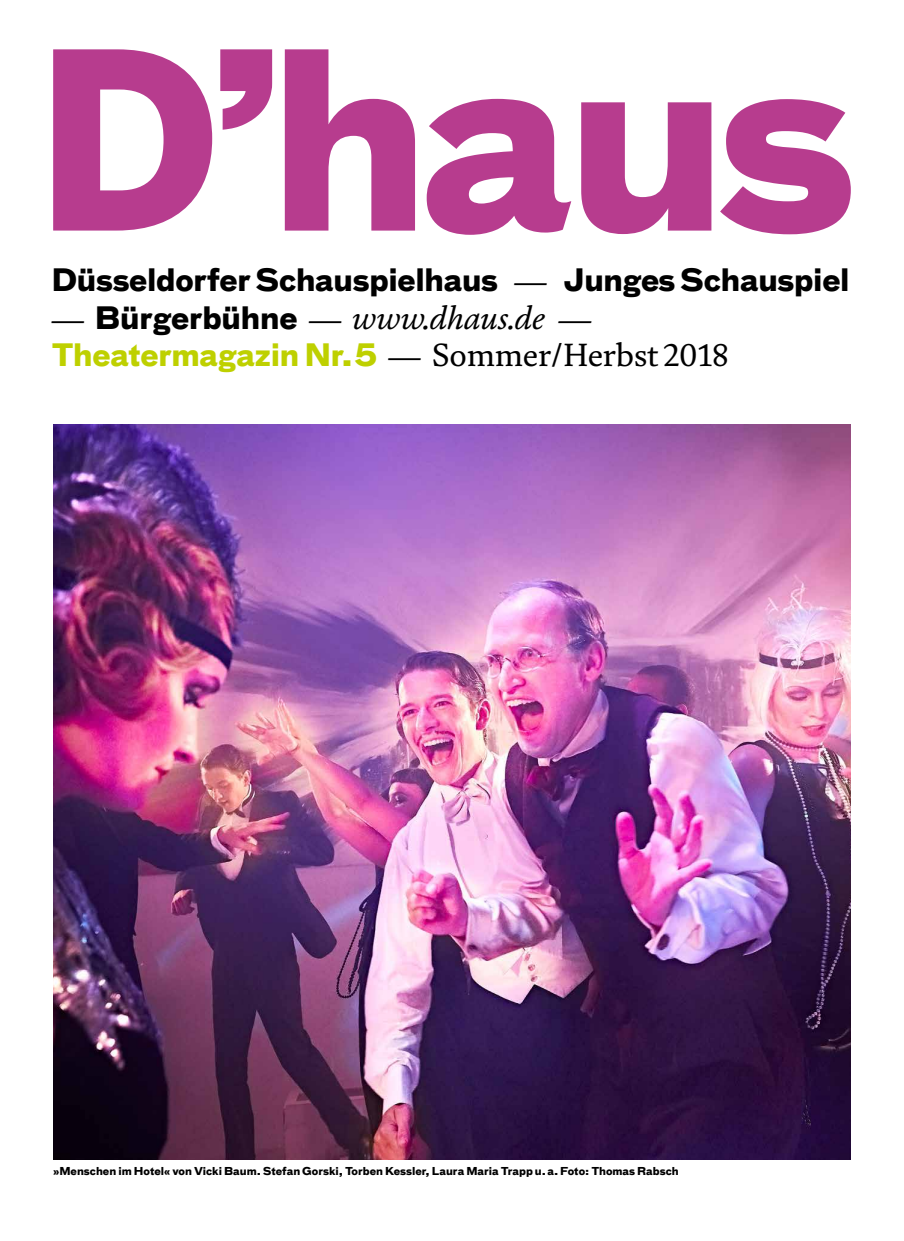
<style>
.page{position:relative;width:904px;height:1241px;background:#fff}
.page>*{position:absolute;margin:0;border:0;box-sizing:border-box;transform-origin:0 0}
.t1{font:italic 32.88px "FS Brabo";letter-spacing:-.005em;color:#000}
.t2{font:700 30px "Bau Pro";letter-spacing:-.01em;color:#000}
.t3{font:700 30px "Bau Pro";letter-spacing:-.01em;color:#bed000}
.t4{font:700 10.62px "Bau Pro";color:#000}
.s1{font-family:"FS Brabo";font-weight:400;font-size:32.88px}
.s2{font-style:normal}
.s3{font-family:"Bau Pro";font-weight:700;font-style:normal;font-size:30px}
.s4{font-family:"FS Brabo";font-weight:400;font-size:32.88px;color:#000}
</style>
<div class="page">
<img style="left:53px;top:424px;width:797px;height:735px">
<svg style="left:220px;top:49px;width:630px;height:186px"></svg>
<svg style="left:53px;top:49px;width:159px;height:181px"></svg>
<h2 class="t2" style="left:51px;top:254px;width:799px">Düsseldorfer Schauspielhaus <span class="s1">—</span> Junges Schauspiel</h2>
<h1 class="t1" style="left:51px;top:293px;width:542px"><span class="s2">—</span> <span class="s3">Bürgerbühne</span> <span class="s2">—</span> www.dhaus.de —</h1>
<h2 class="t3" style="left:51px;top:329px;width:679px">Theatermagazin Nr. 5 <span class="s4">— Sommer/Herbst 2018</span></h2>
<p class="t4" style="left:53px;top:1161px;width:627px">»Menschen im Hotel« von Vicki Baum. Stefan Gorski, Torben Kessler, Laura Maria Trapp u.a. Foto: Thomas Rabsch</p>
</div>
